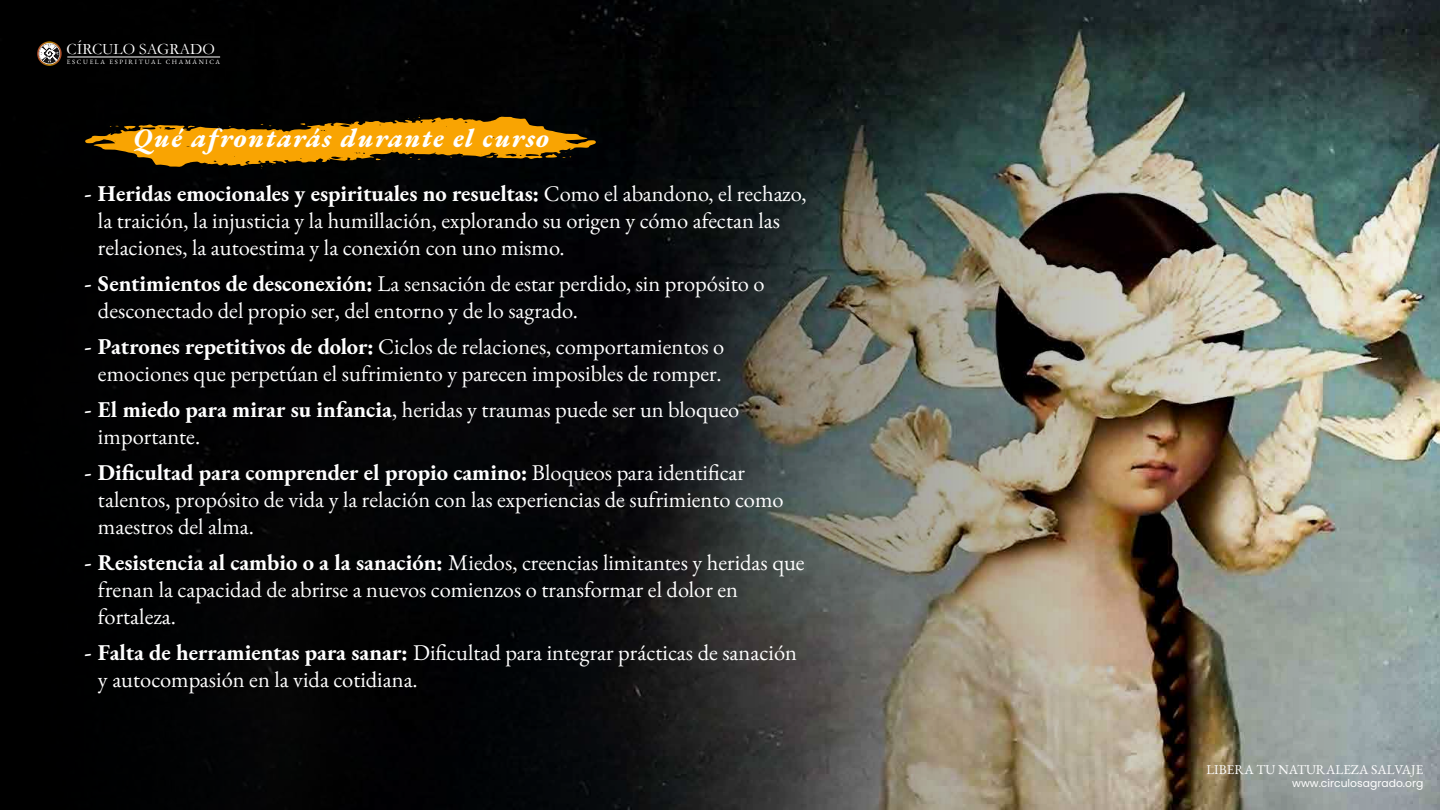
<style>
.page{position:relative;width:1440px;height:810px;background:#fff}
.page>*{position:absolute;margin:0;border:0;box-sizing:border-box;transform-origin:0 0}
.t1{font:italic 800 26.62px "EB Garamond";letter-spacing:.055em;color:#fff}
.t2{font:22.5px/27px "EB Garamond";color:#fff}
.t3{font:15.98px "Garamond";color:#fff}
.t4{font:13.5px "EB Garamond";color:#fff}
.t5{font:10.8px "Poppins";color:#fff}
.t6{font:6.52px "EB Garamond";letter-spacing:.25em;color:#fff}
.s1{font-weight:700}
</style>
<div class="page">
<img style="left:0;top:0;width:1440px;height:810px">
<svg style="left:37px;top:41px;width:25px;height:25px"></svg>
<svg style="left:39px;top:43px;width:21px;height:21px"></svg>
<svg style="left:39px;top:44px;width:20px;height:20px"></svg>
<hr style="left:67px;top:57px;width:153px;height:1px;background:#fff">
<svg style="left:85px;top:115px;width:511px;height:54px;background:#8c5d02"></svg>
<p class="t3" style="left:67px;top:38px;width:150px">CÍRCULO SAGRADO</p>
<p class="t6" style="left:67px;top:58px;width:155px">ESCUELA ESPIRITUAL CHAMÁNICA</p>
<p class="t1" style="left:134px;top:120px;width:417px">Qué afrontarás durante el curso</p>
<p class="t2" style="left:98px;top:180px;width:710px;text-indent:-14px"><span class="s1">- Heridas emocionales y espirituales no resueltas:</span> Como el abandono, el rechazo, la traición, la injusticia y la humillación, explorando su origen y cómo afectan las relaciones, la autoestima y la conexión con uno mismo.</p>
<p class="t2" style="left:98px;top:270px;width:668px;text-indent:-14px"><span class="s1">- Sentimientos de desconexión:</span> La sensación de estar perdido, sin propósito o desconectado del propio ser, del entorno y de lo sagrado.</p>
<p class="t2" style="left:84px;top:333px;width:641px;text-align:center"><span class="s1">- Patrones repetitivos de dolor:</span> Ciclos de relaciones, comportamientos o emociones que perpetúan el sufrimiento y parecen imposibles de romper.</p>
<p class="t2" style="left:98px;top:396px;width:643px;text-indent:-14px"><span class="s1">- El miedo para mirar su infancia</span>, heridas y traumas puede ser un bloqueo importante.</p>
<p class="t2" style="left:98px;top:459px;width:687px;text-indent:-14px"><span class="s1">- Dificultad para comprender el propio camino:</span> Bloqueos para identificar talentos, propósito de vida y la relación con las experiencias de sufrimiento como maestros del alma.</p>
<p class="t2" style="left:98px;top:549px;width:708px;text-indent:-14px"><span class="s1">- Resistencia al cambio o a la sanación:</span> Miedos, creencias limitantes y heridas que frenan la capacidad de abrirse a nuevos comienzos o transformar el dolor en fortaleza.</p>
<p class="t2" style="left:98px;top:639px;width:701px;text-indent:-14px"><span class="s1">- Falta de herramientas para sanar:</span> Dificultad para integrar prácticas de sanación y autocompasión en la vida cotidiana.</p>
<p class="t4" style="left:1206px;top:761px;width:219px">LIBERA TU NATURALEZA SALVAJE</p>
<p class="t5" style="left:1292px;top:777px;width:133px">www.circulosagrado.org</p>
</div>
